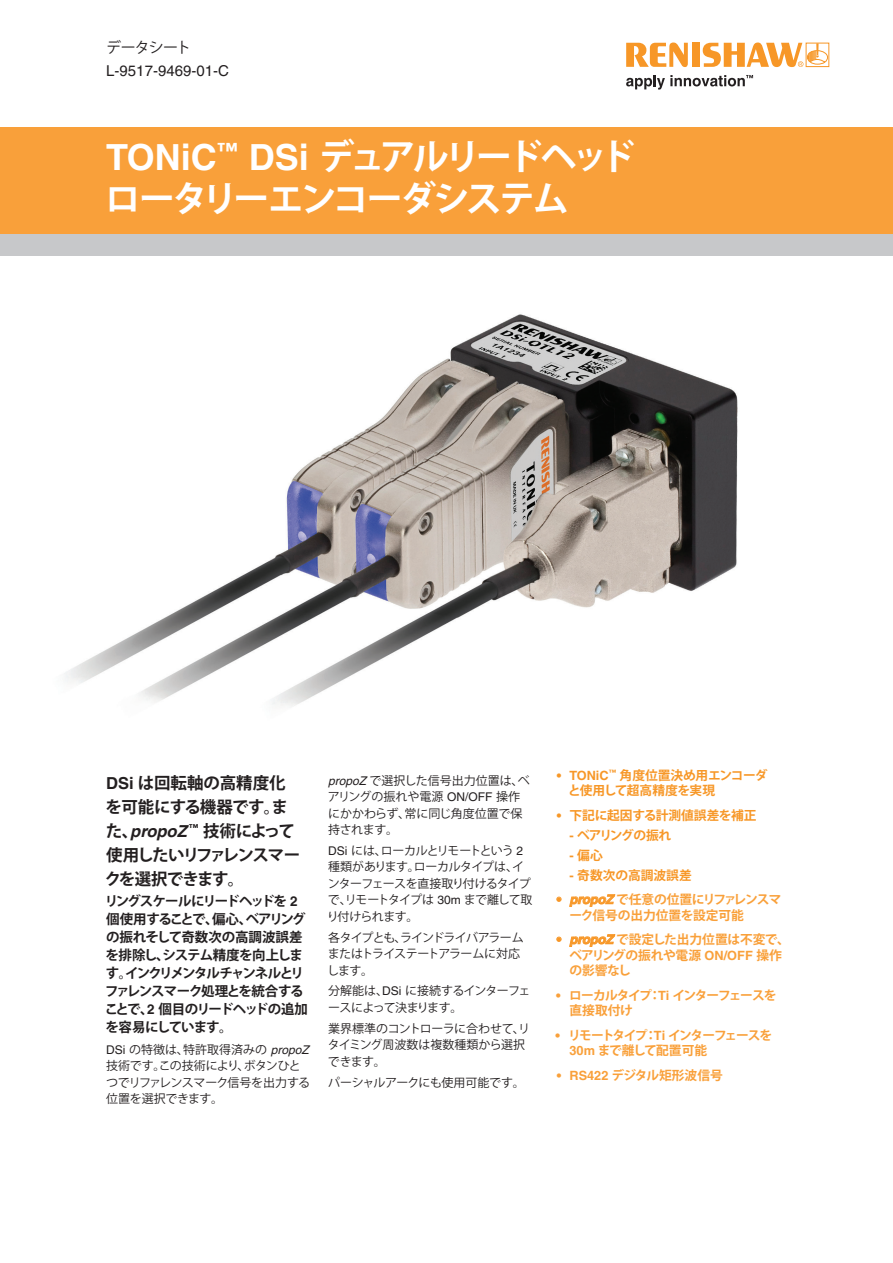
<style>
.page{position:relative;width:893px;height:1263px;background:#fff}
.page>*{position:absolute;margin:0;border:0;box-sizing:border-box;transform-origin:0 0}
.Headline{font:700 36px/42px "Koz Go Std";letter-spacing:-.1em;color:#fff}
.Page_1_-_Para_1__11{font:700 16.5px/24px "Koz Go Std";letter-spacing:-.05em;color:#231f20}
.t1{font:15px "Helvetica LT Pro";color:#231f20}
.B_Heading__10_10__Ro{font:15px "Koz Go Std";letter-spacing:-.06em;color:#231f20}
.Page_1_-_Para_2___9{font:700 13.5px/18px "Koz Go Std";letter-spacing:-.08em;color:#231f20}
.Bullet_orange_9pt_pa{font:700 12.75px/15.8px "Koz Go Std";letter-spacing:-.01em;color:#f79727}
.t2{font:700 12.75px/15.8px "Koz Go Std";letter-spacing:-.02em;color:#f9a03a}
.t3{font:700 12.75px/15.8px "Koz Go Std";letter-spacing:-.01em;color:#f9a03a}
.t4{font:700 12.75px/15.8px "Koz Go Std";letter-spacing:-.11em;color:#f9a03a}
.t5{font:700 12.75px/15.8px "Koz Go Std";letter-spacing:-.08em;color:#f9a03a}
.t6{font:700 12.75px "Koz Go Std";letter-spacing:-.005em;color:#f9a03a}
.Bullet_orange_9pt_pa-2{font:700 12.75px "Koz Go Std";letter-spacing:-.08em;color:#f79727}
.Body_text_-_main__8{font:12px/16.5px "Koz Go Std";letter-spacing:-.065em;color:#231f20}
.Body_text_-_main__8-2{font:12px/16.5px "Koz Go Std";letter-spacing:-.02em;color:#231f20}
.Body_text_-_main__8-3{font:12px/16.5px "Koz Go Std";color:#231f20}
.Body_text_-_main__8-4{font:12px/16.5px "Koz Go Std";letter-spacing:-.015em;color:#231f20}
.Body_text_-_main__8-5{font:12px/16.5px "Koz Go Std";letter-spacing:-.07em;color:#231f20}
.Body_text_-_main__8-6{font:12px/16.5px "Koz Go Std";letter-spacing:-.06em;color:#231f20}
.Body_text_-_main__8-7{font:12px "Koz Go Std";letter-spacing:-.04em;color:#231f20}
.s1{font-family:"Helvetica LT Pro"}
.s2{font-family:"Helvetica LT Pro";font-style:italic}
.s3{font-family:"Helvetica LT Pro";color:#f79727}
.s4{font-family:"Helvetica LT Pro";font-style:italic;color:#f79727}
</style>
<div class="page">
<svg style="left:626px;top:43px;width:62px;height:24px"></svg>
<div style="left:692px;top:43px;width:8px;height:24px;background:#f79727"></div>
<svg style="left:703px;top:43px;width:125px;height:24px"></svg>
<svg style="left:626px;top:75px;width:127px;height:15px"></svg>
<div style="left:0;top:127px;width:893px;height:107px;background:#f9a03a"></div>
<div style="left:0;top:234px;width:893px;height:21px;background:#c7c8ca"></div>
<img style="left:64px;top:314px;width:674px;height:393px">
<p class="B_Heading__10_10__Ro" style="left:106px;top:38px;width:87px">データシート</p>
<p class="t1" style="left:106px;top:62px;width:124px">L-9517-9469-01-C</p>
<p class="Headline" style="left:105px;top:138px;width:532px"><span class="s1">TONiC</span><sup>™</sup> <span class="s1">DSi</span> デュアルリードヘッドロータリーエンコーダシステム</p>
<p class="Page_1_-_Para_1__11" style="left:105px;top:772px;width:197px"><span class="s1">DSi</span> は回転軸の高精度化を可能にする機器です。また、<span class="s2">propoZ</span> <sup>™</sup> 技術によって使用したいリファレンスマークを選択できます。</p>
<p class="Page_1_-_Para_2___9" style="left:105px;top:893px;width:205px">リングスケールにリードヘッドを <span class="s1">2</span>個使用することで、偏心、ベアリングの振れそして奇数次の高調波誤差を排除し、システム精度を向上します。インクリメンタルチャンネルとリファレンスマーク処理とを統合することで、<span class="s1">2</span> 個目のリードヘッドの追加を容易にしています。</p>
<p class="Body_text_-_main__8-2" style="left:106px;top:1042px;width:206px"><span class="s1">DSi</span> の特徴は、特許取得済みの <span class="s2">propoZ</span>技術です。この技術により、ボタンひとつでリファレンスマーク信号を出力する位置を選択できます。</p>
<p class="Body_text_-_main__8-3" style="left:328px;top:772px;width:204px"><span class="s2">propoZ</span> で選択した信号出力位置は、ベアリングの振れや電源 <span class="s1">ON/OFF</span> 操作にかかわらず、常に同じ角度位置で保持されます。</p>
<p class="Body_text_-_main__8" style="left:327px;top:843px;width:207px"><span class="s1">DSi</span> には、ローカルとリモートという <span class="s1">2</span>種類があります。ローカルタイプは、インターフェースを直接取り付けるタイプで、リモートタイプは <span class="s1">30m</span> まで離して取り付けられます。</p>
<p class="Body_text_-_main__8-5" style="left:327px;top:929px;width:198px">各タイプとも、ラインドライバアラームまたはトライステートアラームに対応します。</p>
<p class="Body_text_-_main__8-6" style="left:328px;top:983px;width:204px">分解能は、<span class="s1">DSi</span> に接続するインターフェースによって決まります。</p>
<p class="Body_text_-_main__8-4" style="left:328px;top:1020px;width:204px">業界標準のコントローラに合わせて、リタイミング周波数は複数種類から選択できます。</p>
<p class="Body_text_-_main__8-7" style="left:328px;top:1075px;width:198px">パーシャルアークにも使用可能です。</p>
<p class="Bullet_orange_9pt_pa" style="left:568px;top:768px;width:201px;text-indent:-11px"><span class="s1">• TONiC</span><sup>™</sup> 角度位置決め用エンコーダと使用して超高精度を実現</p>
<p class="Bullet_orange_9pt_pa" style="left:557px;top:808px;width:201px"><span class="s1">•</span> 下記に起因する計測値誤差を補正</p>
<p class="Bullet_orange_9pt_pa-2" style="left:569px;top:827px;width:103px"><span class="s1">-</span> ベアリングの振れ</p>
<p class="Bullet_orange_9pt_pa" style="left:569px;top:848px;width:35px"><span class="s1">-</span> 偏心</p>
<p class="Bullet_orange_9pt_pa" style="left:569px;top:868px;width:124px"><span class="s1">-</span> 奇数次の高調波誤差</p>
<p class="t3" style="left:569px;top:892px;width:214px;text-indent:-13px"><span class="s1">•</span> <span class="s2">propoZ</span> で任意の位置にリファレンスマーク信号の出力位置を設定可能</p>
<p class="t2" style="left:569px;top:932px;width:222px;text-indent:-13px"><span class="s3">•</span> <span class="s4">propoZ</span> で設定した出力位置は不変で、ベアリングの振れや電源 <span class="s1">ON/OFF</span> 操作の影響なし</p>
<p class="t5" style="left:569px;top:988px;width:209px;text-indent:-13px"><span class="s1">•</span> ローカルタイプ：<span class="s1">Ti</span> インターフェースを直接取付け</p>
<p class="t4" style="left:569px;top:1028px;width:204px;text-indent:-14px"><span class="s1">•</span> リモートタイプ：<span class="s1">Ti</span> インターフェースを<br><span class="s1">30m</span> まで離して配置可能</p>
<p class="t6" style="left:557px;top:1067px;width:168px"><span class="s1">• RS422</span> デジタル矩形波信号</p>
</div>
